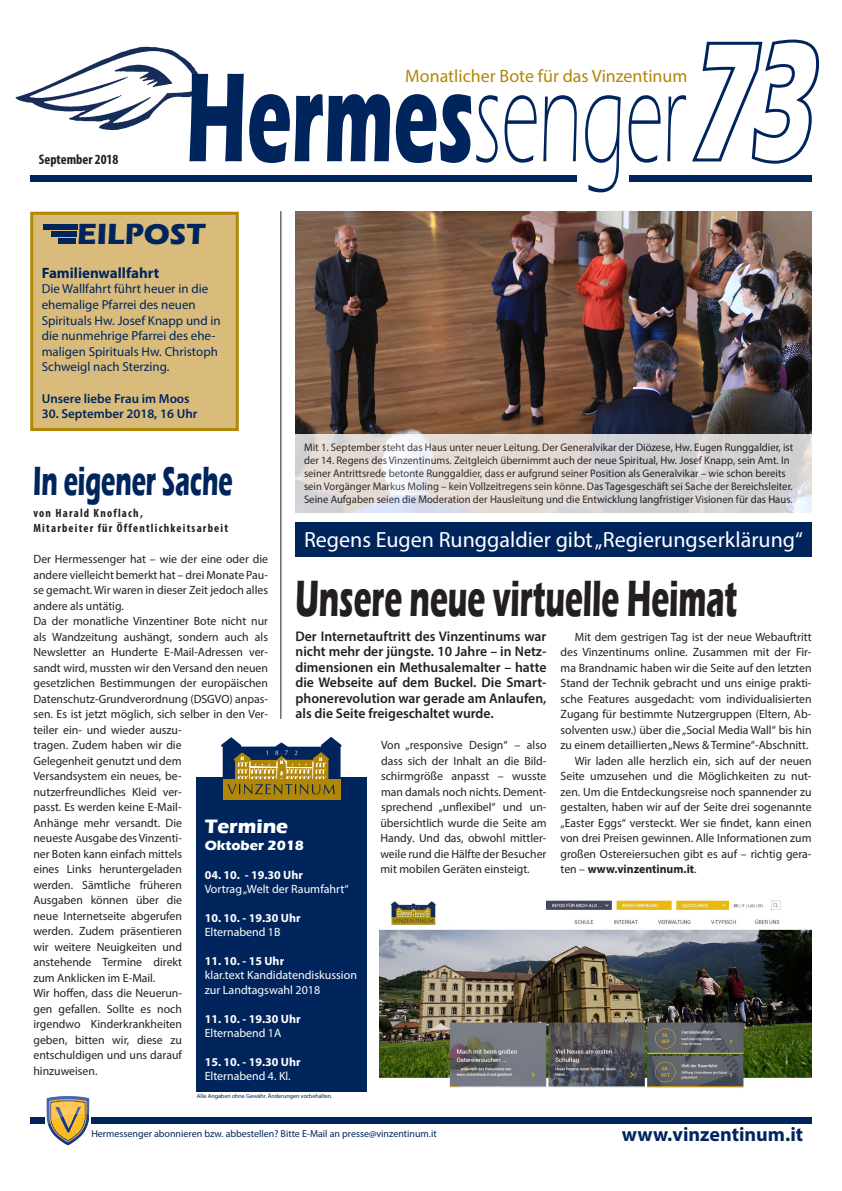
<style>
.page{position:relative;width:842px;height:1191px;background:#fff}
.page>*{position:absolute;margin:0;border:0;box-sizing:border-box;transform-origin:0 0}
.t1{font:700 131.2px "Eras ITC";color:#00255d;scale:.57 1}
.t2{font:700 52.5px "Eras ITC";color:#231f20;scale:.57 1}
.t3{font:700 42px "Eras ITC";color:#00255d;scale:.57 1}
.t4{font:700 30px "Eras ITC";color:#00255d}
.t5{font:22px "Myriad Pro";color:#fff}
.t6{font:700 20px "Myriad Pro";color:#00255d}
.t7{font:700 20px "Eras ITC";color:#fff}
.t8{font:18px "Myriad Pro";color:#b28705}
.t9{font:700 15px "Myriad Pro";color:#00255d}
.t10{font:600 14px/15.5px "Myriad Pro";color:#231f20;text-align:justify}
.t11{font:700 condensed 14px "Myriad Pro";color:#231f20}
.t12{font:700 14px "Eras ITC";color:#fff}
.t13{font:13px/15.6px "Myriad Pro";color:#00255d}
.t14{font:600 13px "Myriad Pro";color:#00255d}
.t15{font:12px/15.5px "Myriad Pro";color:#231f20;text-align:justify}
.t16{font:12px/14.4px "Myriad Pro";color:#fff}
.t17{font:700 12px "Myriad Pro";color:#fff}
.t18{font:700 condensed 12px "Myriad Pro";letter-spacing:.1em;color:#231f20}
.t19{font:11px/13.2px "Myriad Pro";color:#231f20}
.t20{font:10px "Myriad Pro";color:#00255d}
.t21{font:6px "Myriad Pro";color:#00255d}
.s1{font-weight:300}
.s2{font-weight:700}
</style>
<div class="page">
<img style="left:16px;top:46px;width:190px;height:85px">
<div style="left:30px;top:175px;width:547px;height:7px;background:#00255d"></div>
<div style="left:91px;top:1117px;width:721px;height:6px;background:#00255d"></div>
<hr style="left:281px;top:211px;width:1px;height:508px;background:#231f20">
<img style="left:295px;top:212px;width:517px;height:300px">
<svg style="left:692px;top:39px;width:128px;height:125px"></svg>
<div style="left:629px;top:175px;width:183px;height:7px;background:#00255d"></div>
<div style="left:295px;top:522px;width:516px;height:34px;background:#00255d"></div>
<div style="left:196px;top:777px;width:170px;height:314px;background:#00255d"></div>
<svg style="left:46px;top:1096px;width:43px;height:49px"></svg>
<div style="left:30px;top:1117px;width:15px;height:6px;background:#00255d"></div>
<div style="left:32px;top:213px;width:205px;height:216px;background:#d9bb7b"></div>
<div style="left:30px;top:212px;width:209px;height:219px;border:3px solid #b28705"></div>
<div style="left:59px;top:238px;width:17px;height:5px;background:#00255d"></div>
<div style="left:43px;top:224px;width:34px;height:5px;background:#00255d"></div>
<div style="left:51px;top:231px;width:26px;height:5px;background:#00255d"></div>
<svg style="left:295px;top:434px;width:516px;height:78px;background:#dcd8d8"></svg>
<div style="left:223px;top:779px;width:118px;height:21px;background:#b28705"></div>
<svg style="left:221px;top:736px;width:120px;height:59px"></svg>
<img style="left:380px;top:900px;width:431px;height:188px">
<p class="t11" style="left:39px;top:151px;width:81px">September 2018</p>
<p class="t8" style="left:405px;top:65px;width:284px">Monatlicher Bote für das Vinzentinum</p>
<p class="t1" style="left:186px;top:42px;width:880px">Hermes<span class="s1">senger</span></p>
<p class="t4" style="left:77px;top:217px;width:130px">EILPOST</p>
<p class="t9" style="left:42px;top:263px;width:119px">Familienwallfahrt</p>
<p class="t13" style="left:42px;top:281px;width:181px">Die Wallfahrt führt heuer in die ehemalige Pfarrei des neuen<br>Spirituals Hw. Josef Knapp und in die nunmehrige Pfarrei des ehe&shy;maligen Spirituals Hw. Christoph<br>Schweigl nach Sterzing.</p>
<p class="t14" style="left:42px;top:390px;width:149px">Unsere liebe Frau im Moos</p>
<p class="t14" style="left:42px;top:405px;width:157px">30. September 2018, 16 Uhr</p>
<p class="t19" style="left:304px;top:440px;width:491px">Mit 1. September steht das Haus unter neuer Leitung. Der Generalvikar der Diözese, Hw. Eugen Runggaldier, ist der 14. Regens des Vinzentinums. Zeitgleich übernimmt auch der neue Spiritual, Hw. Josef Knapp, sein Amt. In seiner Antrittsrede betonte Runggaldier, dass er aufgrund seiner Position als Generalvikar – wie schon bereits sein Vorgänger Markus Moling – kein Vollzeitregens sein könne. Das Tagesgeschäft sei Sache der Bereichsleiter.<br>Seine Aufgaben seien die Moderation der Hausleitung und die Entwicklung langfristiger Visionen für das Haus.</p>
<p class="t3" style="left:33px;top:457px;width:352px">In eigener Sache</p>
<p class="t18" style="left:33px;top:505px;width:111px">von Harald Knoflach,</p>
<p class="t18" style="left:33px;top:521px;width:196px">Mitarbeiter für Öffentlichkeitsarbeit</p>
<p class="t15" style="left:33px;top:551px;width:236px">Der Hermessenger hat – wie der eine oder die andere vielleicht bemerkt hat – drei Monate Pau&shy;se gemacht. Wir waren in dieser Zeit jedoch alles andere als untätig.</p>
<p class="t15" style="left:33px;top:613px;width:236px;text-align:left">Da der monatliche Vinzentiner Bote nicht nur als Wandzeitung aushängt, sondern auch als Newsletter an Hunderte E-Mail-Adressen ver&shy;sandt wird, mussten wir den Versand den neuen gesetzlichen Bestimmungen der europäischen Datenschutz-Grundverordnung (DSGVO) anpas&shy;sen. Es ist jetzt möglich, sich selber in den Ver&shy;teiler ein- und wieder auszu-<br>tragen. Zudem haben wir die<br>Gelegenheit genutzt und dem<br>Versandsystem ein neues, be&shy;nutzerfreundliches Kleid ver-<br>passt. Es werden keine E-Mail-<br>Anhänge mehr versandt. Die<br>neueste Ausgabe des Vinzenti-<br>ner Boten kann einfach mittels<br>eines Links heruntergeladen<br>werden. Sämtliche früheren<br>Ausgaben können über die<br>neue Internetseite abgerufen<br>werden. Zudem präsentieren<br>wir weitere Neuigkeiten und<br>anstehende Termine direkt<br>zum Anklicken im E-Mail.</p>
<p class="t15" style="left:33px;top:985px;width:150px">Wir hoffen, dass die Neuerun&shy;gen gefallen. Sollte es noch irgendwo Kinderkrankheiten geben, bitten wir, diese zu entschuldigen und uns darauf hinzuweisen.</p>
<p class="t5" style="left:304px;top:526px;width:501px">Regens Eugen Runggaldier gibt „Regierungserklärung“</p>
<p class="t2" style="left:295px;top:568px;width:777px">Unsere neue virtuelle Heimat</p>
<p class="t10" style="left:295px;top:628px;width:252px">Der Internetauftritt des Vinzentinums war nicht mehr der jüngste. 10 Jahre – in Netz&shy;dimensionen ein Methusalemalter – hatte die Webseite auf dem Buckel. Die Smart&shy;phonerevolution war gerade am Anlaufen, als die Seite freigeschaltet wurde.</p>
<p class="t15" style="left:380px;top:737px;width:168px">Von „responsive Design“ – also dass sich der Inhalt an die Bild&shy;schirmgröße anpasst – wusste man damals noch nichts. Dement&shy;sprechend „unflexibel“ und un&shy;übersichtlich wurde die Seite am Handy. Und das, obwohl mittler&shy;weile rund die Hälfte der Besucher mit mobilen Geräten einsteigt.</p>
<p class="t15" style="left:561px;top:629px;width:252px;text-indent:14px">Mit dem gestrigen Tag ist der neue Webauftritt des Vinzentinums online. Zusammen mit der Fir&shy;ma Brandnamic haben wir die Seite auf den letzten Stand der Technik gebracht und uns einige prakti&shy;sche Features ausgedacht: vom individualisierten Zugang für bestimmte Nutzergruppen (Eltern, Ab&shy;solventen usw.) über die „Social Media Wall“ bis hin zu einem detaillierten „News &amp; Termine“-Abschnitt.</p>
<p class="t15" style="left:561px;top:753px;width:252px;text-indent:14px">Wir laden alle herzlich ein, sich auf der neuen Seite umzusehen und die Möglichkeiten zu nut&shy;zen. Um die Entdeckungsreise noch spannender zu gestalten, haben wir auf der Seite drei sogenannte „Easter Eggs“ versteckt. Wer sie findet, kann einen von drei Preisen gewinnen. Alle Informationen zum großen Ostereiersuchen gibt es auf – richtig gera&shy;ten – <span class="s2">www.vinzentinum.it</span>.</p>
<p class="t7" style="left:205px;top:814px;width:85px">Termine</p>
<p class="t12" style="left:205px;top:837px;width:101px">Oktober 2018</p>
<p class="t17" style="left:205px;top:866px;width:100px">04. 10. - 19.30 Uhr</p>
<p class="t16" style="left:205px;top:881px;width:146px">Vortrag „Welt der Raumfahrt“</p>
<p class="t17" style="left:205px;top:910px;width:97px">10. 10. - 19.30 Uhr</p>
<p class="t16" style="left:205px;top:924px;width:77px">Elternabend 1B</p>
<p class="t17" style="left:205px;top:953px;width:81px">11. 10. - 15 Uhr</p>
<p class="t16" style="left:205px;top:968px;width:154px">klar.text Kandidatendiskussion zur Landtagswahl 2018</p>
<p class="t17" style="left:205px;top:1010px;width:97px">11. 10. - 19.30 Uhr</p>
<p class="t16" style="left:205px;top:1025px;width:78px">Elternabend 1A</p>
<p class="t17" style="left:205px;top:1054px;width:97px">15. 10. - 19.30 Uhr</p>
<p class="t16" style="left:205px;top:1068px;width:88px">Elternabend 4. Kl.</p>
<p class="t21" style="left:197px;top:1092px;width:137px">Alle Angaben ohne Gewähr. Änderungen vorbehalten.</p>
<p class="t20" style="left:91px;top:1127px;width:347px">Hermessenger abonnieren bzw. abbestellen? Bitte E-Mail an presse@vinzentinum.it</p>
<p class="t6" style="left:622px;top:1121px;width:183px">www.vinzentinum.it</p>
</div>
